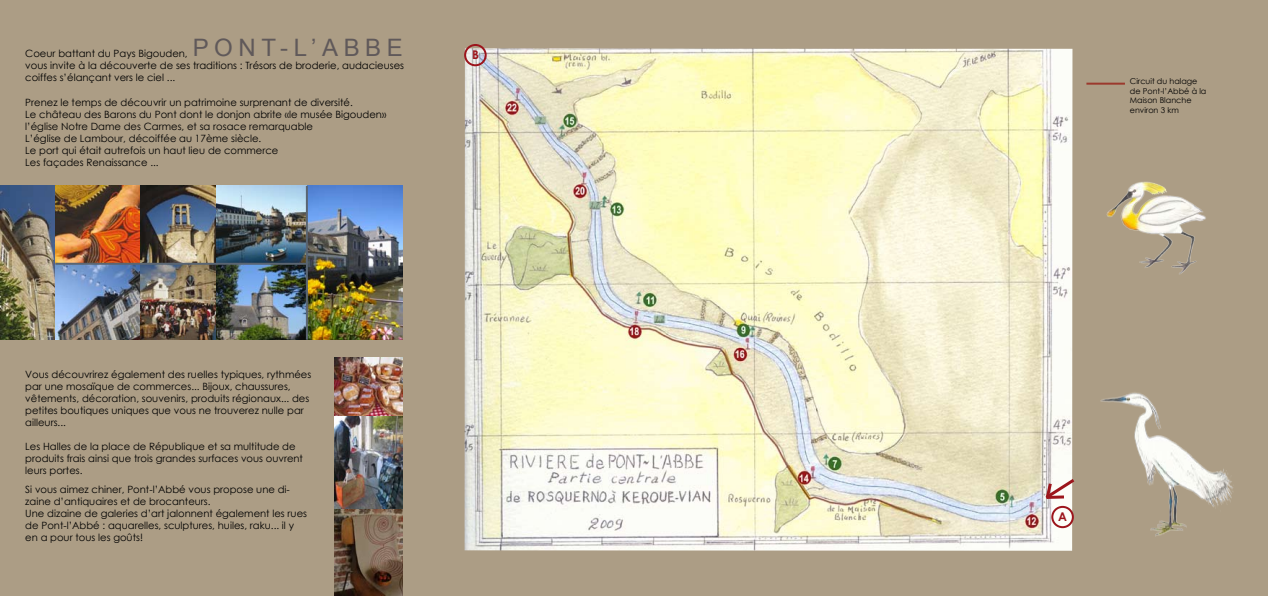
<style>
.page{position:relative;width:1268px;height:596px;background:#fff}
.page>*{position:absolute;margin:0;border:0;box-sizing:border-box;transform-origin:0 0}
.t1{font:24px "Arial";letter-spacing:.23em;color:#60595a}
.t2{font:700 12px "Century Gothic";color:#9c151c}
.t3{font:10px/12px "Century Gothic";color:#000}
.t4{font:8px/9.6px "Century Gothic";color:#000}
</style>
<div class="page">
<div style="left:0;top:0;width:1267px;height:595px;background:#ac9d85"></div>
<img style="left:464px;top:48px;width:608px;height:502px">
<img style="left:334px;top:357px;width:68px;height:148px">
<img style="left:334px;top:505px;width:68px;height:90px">
<img style="left:1057px;top:364px;width:176px;height:187px">
<img style="left:0;top:186px;width:55px;height:153px">
<img style="left:139px;top:186px;width:77px;height:76px">
<img style="left:139px;top:264px;width:167px;height:75px">
<img style="left:55px;top:186px;width:84px;height:153px">
<img style="left:216px;top:186px;width:90px;height:80px">
<img style="left:308px;top:186px;width:95px;height:153px">
<div style="left:1051px;top:505px;width:22px;height:23px;border:2px solid #9c151c;border-radius:50%"></div>
<svg style="left:1042px;top:475px;width:35px;height:26px"></svg>
<div style="left:464px;top:44px;width:22px;height:22px;border:2px solid #9c151c;border-radius:50%"></div>
<hr style="left:1086px;top:83px;width:38px;height:2px;background:#9b392d">
<img style="left:1106px;top:181px;width:100px;height:94px">
<hr style="left:55px;top:262px;width:252px;height:2px;background:#5a6572">
<hr style="left:306px;top:186px;width:2px;height:153px;background:#5a6572">
<h1 class="t1" style="left:193px;top:31px;width:211px">PONT-L’ABBE</h1>
<p class="t3" style="left:25px;top:48px;width:380px">Coeur battant du Pays Bigouden,<br>vous invite à la découverte de ses traditions : Trésors de broderie, audacieuses coiffes s’élançant vers le ciel ...</p>
<p class="t3" style="left:25px;top:96px;width:362px">Prenez le temps de découvrir un patrimoine surprenant de diversité.<br>Le château des Barons du Pont dont le donjon abrite «le musée Bigouden» l’église Notre Dame des Carmes, et sa rosace remarquable<br>L’église de Lambour, décoiffée au 17ème siècle.<br>Le port qui était autrefois un haut lieu de commerce<br>Les façades Renaissance ...</p>
<p class="t2" style="left:472px;top:46px;width:8px">B</p>
<p class="t3" style="left:25px;top:368px;width:287px">Vous découvrirez également des ruelles typiques, rythmées par une mosaïque de commerces... Bijoux, chaussures, vêtements, décoration, souvenirs, produits régionaux... des petites boutiques uniques que vous ne trouverez nulle par ailleurs...</p>
<p class="t3" style="left:25px;top:440px;width:279px">Les Halles de la place de République et sa multitude de produits frais ainsi que trois grandes surfaces vous ouvrent leurs portes.</p>
<p class="t3" style="left:25px;top:482px;width:283px">Si vous aimez chiner, Pont-l’Abbé vous propose une di&shy;zaine d’antiquaires et de brocanteurs.<br>Une dizaine de galeries d’art jalonnent également les rues de Pont-l’Abbé : aquarelles, sculptures, huiles, raku... il y en a pour tous les goûts!</p>
<p class="t4" style="left:1129px;top:76px;width:78px">Circuit du halage de Pont-l’Abbé à la<br>Maison Blanche environ 3 km</p>
<p class="t2" style="left:1057px;top:507px;width:10px">A</p>
</div>
